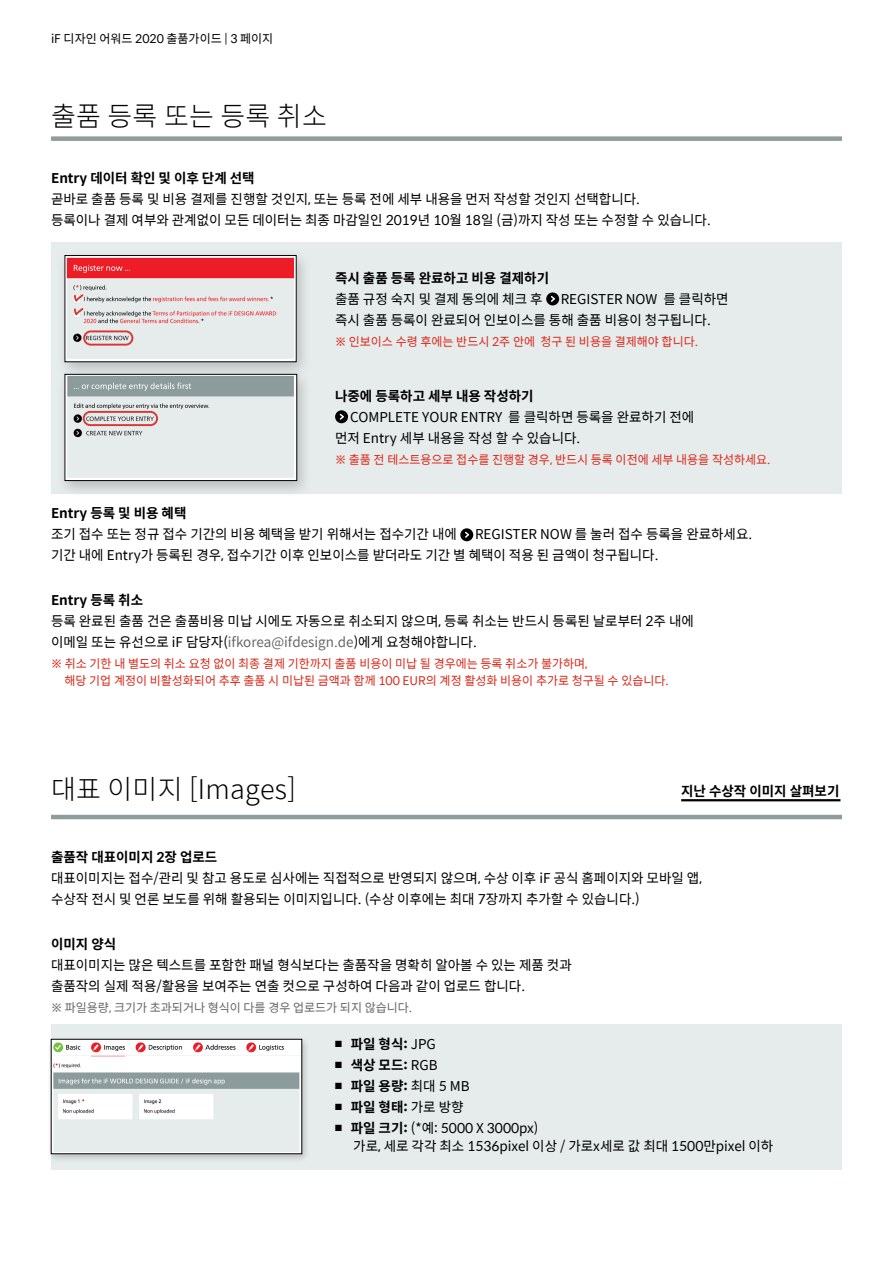
<style>
.page{position:relative;width:893px;height:1263px;background:#fff}
.page>*{position:absolute;margin:0;border:0;box-sizing:border-box;transform-origin:0 0}
.t1{font:300 27px "Spoqa Han Sans";letter-spacing:.01em;color:#000}
.t2{font:13.5px/21px "Spoqa Han Sans";color:#000}
.t3{font:700 13.5px "Spoqa Han Sans";color:#000}
.t4{font:12px/16.5px "Spoqa Han Sans";color:#d92a1b}
.t5{font:12px "Spoqa Han Sans";color:#dd2a1b}
.t6{font:12px "Spoqa Han Sans";color:#686867}
.t7{font:12px "Spoqa Han Sans";color:#000}
.s1{color:#686867}
.s2{font-weight:400}
.s3{font-weight:700}
</style>
<div class="page">
<div style="left:51px;top:1025px;width:791px;height:145px;background:#e6ebeb"></div>
<div style="left:51px;top:242px;width:791px;height:252px;background:#e6ebeb"></div>
<div style="left:51px;top:136px;width:791px;height:5px;background:#8f9d9d"></div>
<svg style="left:335px;top:410px;width:13px;height:13px"></svg>
<svg style="left:338px;top:412px;width:7px;height:9px"></svg>
<svg style="left:546px;top:292px;width:13px;height:13px"></svg>
<svg style="left:549px;top:294px;width:7px;height:9px"></svg>
<div style="left:56px;top:367px;width:256px;height:131px;background:#000;opacity:.2"></div>
<img style="left:67px;top:379px;width:228px;height:100px">
<div style="left:65px;top:374px;width:232px;height:107px;border:1px solid #000"></div>
<div style="left:83px;top:411px;width:75px;height:15px;border:2px solid #d83833;border-radius:7px"></div>
<div style="left:56px;top:248px;width:256px;height:131px;background:#000;opacity:.2"></div>
<img style="left:67px;top:257px;width:227px;height:103px">
<div style="left:65px;top:255px;width:231px;height:107px;border:1px solid #000"></div>
<div style="left:83px;top:330px;width:50px;height:16px;border:2px solid #d83833;border-radius:7px"></div>
<svg style="left:73px;top:293px;width:12px;height:24px"></svg>
<div style="left:460px;top:528px;width:13px;height:13px;background:#010101;border-radius:50%"></div>
<svg style="left:465px;top:531px;width:4px;height:7px"></svg>
<hr style="left:51px;top:815px;width:791px;height:4px;background:#8f9d9d">
<div style="left:46px;top:1035px;width:264px;height:128px;background:#000;opacity:.2"></div>
<img style="left:53px;top:1041px;width:247px;height:111px">
<div style="left:51px;top:1039px;width:251px;height:115px;border:1px solid #000"></div>
<hr style="left:681px;top:799px;width:159px;height:2px;background:#000">
<p class="t7" style="left:51px;top:31px;width:224px">iF 디자인 어워드 2020 출품가이드 | 3 페이지</p>
<h1 class="t1" style="left:51px;top:101px;width:277px">출품 등록 또는 등록 취소</h1>
<p class="t3" style="left:51px;top:171px;width:205px">Entry 데이터 확인 및 이후 단계 선택</p>
<p class="t2" style="left:51px;top:189px;width:661px">곧바로 출품 등록 및 비용 결제를 진행할 것인지, 또는 등록 전에 세부 내용을 먼저 작성할 것인지 선택합니다.<br>등록이나 결제 여부와 관계없이 모든 데이터는 최종 마감일인 2019년 10월 18일 (금)까지 작성 또는 수정할 수 있습니다.</p>
<p class="t3" style="left:335px;top:270px;width:216px">즉시 출품 등록 완료하고 비용 결제하기</p>
<p class="t2" style="left:335px;top:288px;width:209px">출품 규정 숙지 및 결제 동의에 체크 후</p>
<p class="t2" style="left:335px;top:288px;width:395px;text-indent:226px">REGISTER NOW 를 클릭하면 즉시 출품 등록이 완료되어 인보이스를 통해 출품 비용이 청구됩니다.</p>
<p class="t5" style="left:335px;top:334px;width:364px">※ 인보이스 수령 후에는 반드시 2주 안에 청구 된 비용을 결제해야 합니다.</p>
<p class="t3" style="left:335px;top:388px;width:200px">나중에 등록하고 세부 내용 작성하기</p>
<p class="t2" style="left:335px;top:406px;width:361px;text-indent:15px">COMPLETE YOUR ENTRY 를 클릭하면 등록을 완료하기 전에 먼저 Entry 세부 내용을 작성 할 수 있습니다.</p>
<p class="t5" style="left:335px;top:452px;width:437px">※ 출품 전 테스트용으로 접수를 진행할 경우, 반드시 등록 이전에 세부 내용을 작성하세요.</p>
<p class="t3" style="left:51px;top:506px;width:137px">Entry 등록 및 비용 혜택</p>
<p class="t2" style="left:51px;top:524px;width:407px">조기 접수 또는 정규 접수 기간의 비용 혜택을 받기 위해서는 접수기간 내에</p>
<p class="t2" style="left:51px;top:524px;width:703px;text-indent:424px">REGISTER NOW 를 눌러 접수 등록을 완료하세요. 기간 내에 Entry가 등록된 경우, 접수기간 이후 인보이스를 받더라도 기간 별 혜택이 적용 된 금액이 청구됩니다.</p>
<p class="t3" style="left:51px;top:593px;width:94px">Entry 등록 취소</p>
<p class="t2" style="left:51px;top:611px;width:644px">등록 완료된 출품 건은 출품비용 미납 시에도 자동으로 취소되지 않으며, 등록 취소는 반드시 등록된 날로부터 2주 내에 이메일 또는 유선으로 iF 담당자(<span class="s1">ifkorea@ifdesign.de</span>)에게 요청해야합니다.</p>
<p class="t4" style="left:64px;top:656px;width:606px;text-indent:-13px">※ 취소 기한 내 별도의 취소 요청 없이 최종 결제 기한까지 출품 비용이 미납 될 경우에는 등록 취소가 불가하며,<br>해당 기업 계정이 비활성화되어 추후 출품 시 미납된 금액과 함께 100 EUR의 계정 활성화 비용이 추가로 청구될 수 있습니다.</p>
<h1 class="t1" style="left:51px;top:774px;width:246px">대표 이미지 [Images]</h1>
<p class="t3" style="left:681px;top:784px;width:160px">지난 수상작 이미지 살펴보기</p>
<p class="t3" style="left:51px;top:850px;width:168px">출품작 대표이미지 2장 업로드</p>
<p class="t2" style="left:51px;top:868px;width:652px">대표이미지는 접수/관리 및 참고 용도로 심사에는 직접적으로 반영되지 않으며, 수상 이후 iF 공식 홈페이지와 모바일 앱, 수상작 전시 및 언론 보도를 위해 활용되는 이미지입니다. (수상 이후에는 최대 7장까지 추가할 수 있습니다.)</p>
<p class="t3" style="left:51px;top:937px;width:67px">이미지 양식</p>
<p class="t2" style="left:51px;top:955px;width:522px">대표이미지는 많은 텍스트를 포함한 패널 형식보다는 출품작을 명확히 알아볼 수 있는 제품 컷과 출품작의 실제 적용/활용을 보여주는 연출 컷으로 구성하여 다음과 같이 업로드 합니다.</p>
<p class="t6" style="left:51px;top:1001px;width:363px">※ 파일용량, 크기가 초과되거나 형식이 다를 경우 업로드가 되지 않습니다.</p>
<p class="t3" style="left:335px;top:1036px;width:102px">■ 파일 형식: <span class="s2">JPG</span></p>
<p class="t3" style="left:335px;top:1057px;width:104px">■ 색상 모드: <span class="s2">RGB</span></p>
<p class="t3" style="left:335px;top:1078px;width:136px">■ 파일 용량: <span class="s2">최대 5 MB</span></p>
<p class="t3" style="left:335px;top:1099px;width:130px">■ 파일 형태: <span class="s2">가로 방향</span></p>
<p class="t2" style="left:353px;top:1119px;width:422px;line-height:18px;text-indent:-18px">■ <span class="s3">파일 크기:</span> (*예: 5000 X 3000px)<br>가로, 세로 각각 최소 1536pixel 이상 / 가로x세로 값 최대 1500만pixel 이하</p>
</div>
